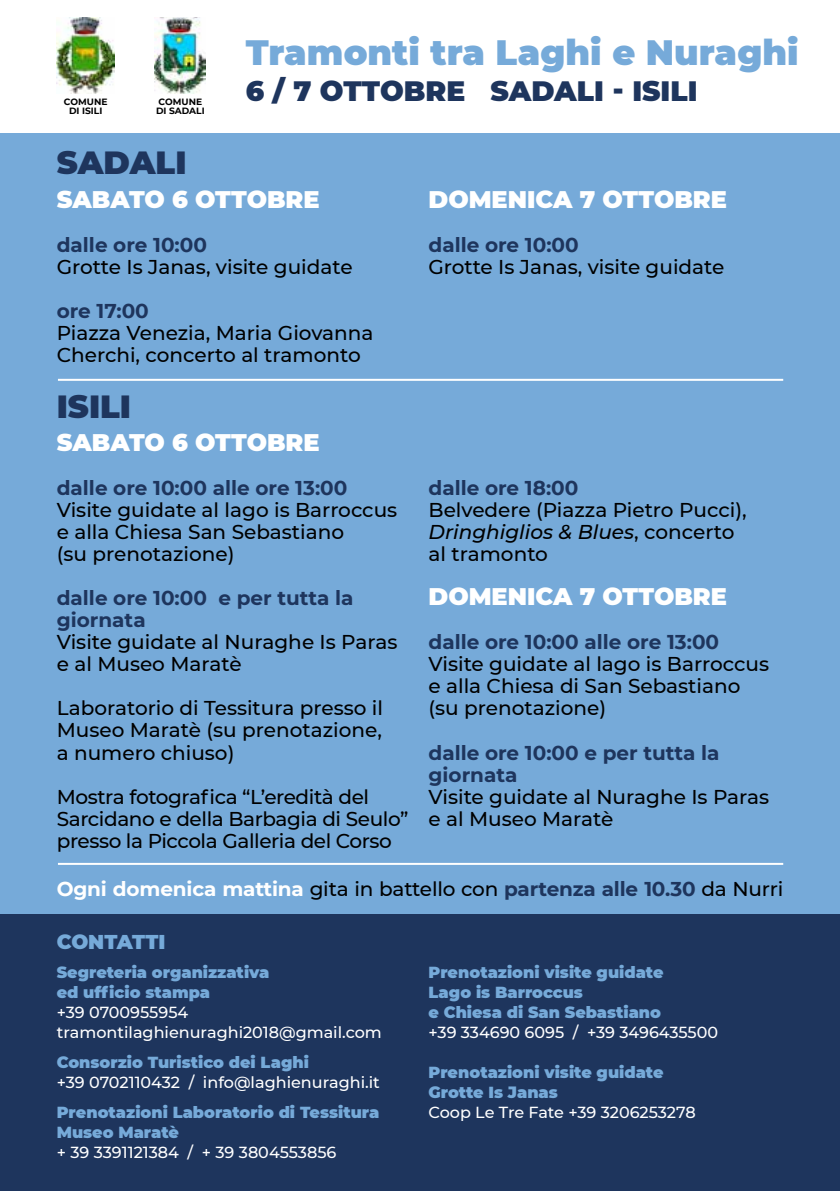
<style>
.page{position:relative;width:840px;height:1191px;background:#fff}
.page>*{position:absolute;margin:0;border:0;box-sizing:border-box;transform-origin:0 0}
.t1{font:900 35.2px "Montserrat";color:#76aad9}
.t2{font:900 32px "Montserrat";color:#1e355d}
.t3{font:900 28px "Montserrat";color:#1e355d}
.t4{font:900 24px "Montserrat";color:#fff}
.t5{font:500 20px/22px "Montserrat";color:#000}
.t6{font:700 20px/22px "Montserrat";color:#1e355d}
.t7{font:500 20px/22px "Montserrat";letter-spacing:-.02em;color:#000}
.t8{font:900 20px "Montserrat";color:#76aad9}
.t9{font:900 16px/20px "Montserrat";color:#76aad9}
.t10{font:500 16px/20px "Montserrat";color:#fff}
.t11{font:700 9px/9px "Montserrat";color:#000}
.s1{font-style:italic}
.s2{font-weight:700;color:#fff}
.s3{font-weight:700;color:#1e355d}
</style>
<div class="page">
<div style="left:0;top:133px;width:839px;height:1058px;background:#76aad9"></div>
<div style="left:0;top:914px;width:839px;height:277px;background:#1e355d"></div>
<img style="left:57px;top:17px;width:58px;height:77px">
<img style="left:155px;top:17px;width:51px;height:77px">
<hr style="left:58px;top:379px;width:724px;height:2px;background:#fff">
<hr style="left:58px;top:863px;width:724px;height:2px;background:#fff">
<h1 class="t1" style="left:245px;top:26px;width:554px">Tramonti tra Laghi e Nuraghi</h1>
<h3 class="t3" style="left:245px;top:70px;width:453px">6 / 7 OTTOBRE SADALI - ISILI</h3>
<p class="t11" style="left:64px;top:97px;width:45px;text-align:center">COMUNE<br>DI ISILI</p>
<h2 class="t2" style="left:57px;top:139px;width:131px">SADALI</h2>
<p class="t4" style="left:57px;top:181px;width:264px">SABATO 6 OTTOBRE</p>
<p class="t6" style="left:57px;top:232px;width:152px">dalle ore 10:00</p>
<p class="t5" style="left:57px;top:255px;width:297px">Grotte Is Janas, visite guidate</p>
<p class="t6" style="left:57px;top:298px;width:94px">ore 17:00</p>
<p class="t5" style="left:57px;top:321px;width:318px">Piazza Venezia, Maria Giovanna<br>Cherchi, concerto al tramonto</p>
<p class="t11" style="left:156px;top:97px;width:50px">COMUNE<br>DI SADALI</p>
<p class="t4" style="left:428px;top:181px;width:300px">DOMENICA 7 OTTOBRE</p>
<p class="t6" style="left:428px;top:232px;width:152px">dalle ore 10:00</p>
<p class="t5" style="left:428px;top:255px;width:297px">Grotte Is Janas, visite guidate</p>
<h2 class="t2" style="left:57px;top:382px;width:76px">ISILI</h2>
<p class="t4" style="left:57px;top:425px;width:264px">SABATO 6 OTTOBRE</p>
<p class="t6" style="left:57px;top:476px;width:292px">dalle ore 10:00 alle ore 13:00</p>
<p class="t5" style="left:57px;top:498px;width:342px">Visite guidate al lago is Barroccus e alla Chiesa San Sebastiano<br>(su prenotazione)</p>
<p class="t6" style="left:57px;top:586px;width:298px">dalle ore 10:00 e per tutta la giornata</p>
<p class="t5" style="left:57px;top:630px;width:342px">Visite guidate al Nuraghe Is Paras e al Museo Maratè</p>
<p class="t5" style="left:57px;top:696px;width:327px;text-align:justify">Laboratorio di Tessitura presso il Museo Maratè (su prenotazione, a numero chiuso)</p>
<p class="t7" style="left:57px;top:784px;width:353px">Mostra fotografica “L’eredità del<br>Sarcidano e della Barbagia di Seulo” presso la Piccola Galleria del Corso</p>
<p class="t6" style="left:428px;top:476px;width:151px">dalle ore 18:00</p>
<p class="t5" style="left:428px;top:498px;width:319px">Belvedere (Piazza Pietro Pucci),<br><span class="s1">Dringhiglios &amp; Blues</span>, concerto al tramonto</p>
<p class="t4" style="left:428px;top:579px;width:300px">DOMENICA 7 OTTOBRE</p>
<p class="t6" style="left:428px;top:630px;width:292px">dalle ore 10:00 alle ore 13:00</p>
<p class="t5" style="left:428px;top:652px;width:342px">Visite guidate al lago is Barroccus e alla Chiesa di San Sebastiano (su prenotazione)</p>
<p class="t6" style="left:428px;top:740px;width:292px">dalle ore 10:00 e per tutta la giornata</p>
<p class="t5" style="left:428px;top:784px;width:342px">Visite guidate al Nuraghe Is Paras e al Museo Maratè</p>
<p class="t5" style="left:57px;top:877px;width:727px"><span class="s2">Ogni domenica mattina</span> gita in battello con <span class="s3">partenza alle 10.30</span> da Nurri</p>
<p class="t8" style="left:57px;top:927px;width:110px">CONTATTI</p>
<p class="t9" style="left:57px;top:961px;width:214px">Segreteria organizzativa ed ufficio stampa</p>
<p class="t10" style="left:57px;top:1001px;width:326px">+39 0700955954 tramontilaghienuraghi2018@gmail.com</p>
<p class="t9" style="left:57px;top:1051px;width:253px">Consorzio Turistico dei Laghi</p>
<p class="t10" style="left:57px;top:1071px;width:324px">+39 0702110432 / info@laghienuraghi.it</p>
<p class="t9" style="left:57px;top:1101px;width:324px">Prenotazioni Laboratorio di Tessitura<br>Museo Maratè</p>
<p class="t10" style="left:57px;top:1141px;width:281px">+ 39 3391121384 / + 39 3804553856</p>
<p class="t9" style="left:428px;top:961px;width:236px">Prenotazioni visite guidate<br>Lago is Barroccus<br>e Chiesa di San Sebastiano</p>
<p class="t10" style="left:428px;top:1021px;width:291px">+39 334690 6095 / +39 3496435500</p>
<p class="t9" style="left:428px;top:1061px;width:236px">Prenotazioni visite guidate<br>Grotte Is Janas</p>
<p class="t10" style="left:428px;top:1101px;width:268px">Coop Le Tre Fate +39 3206253278</p>
</div>
